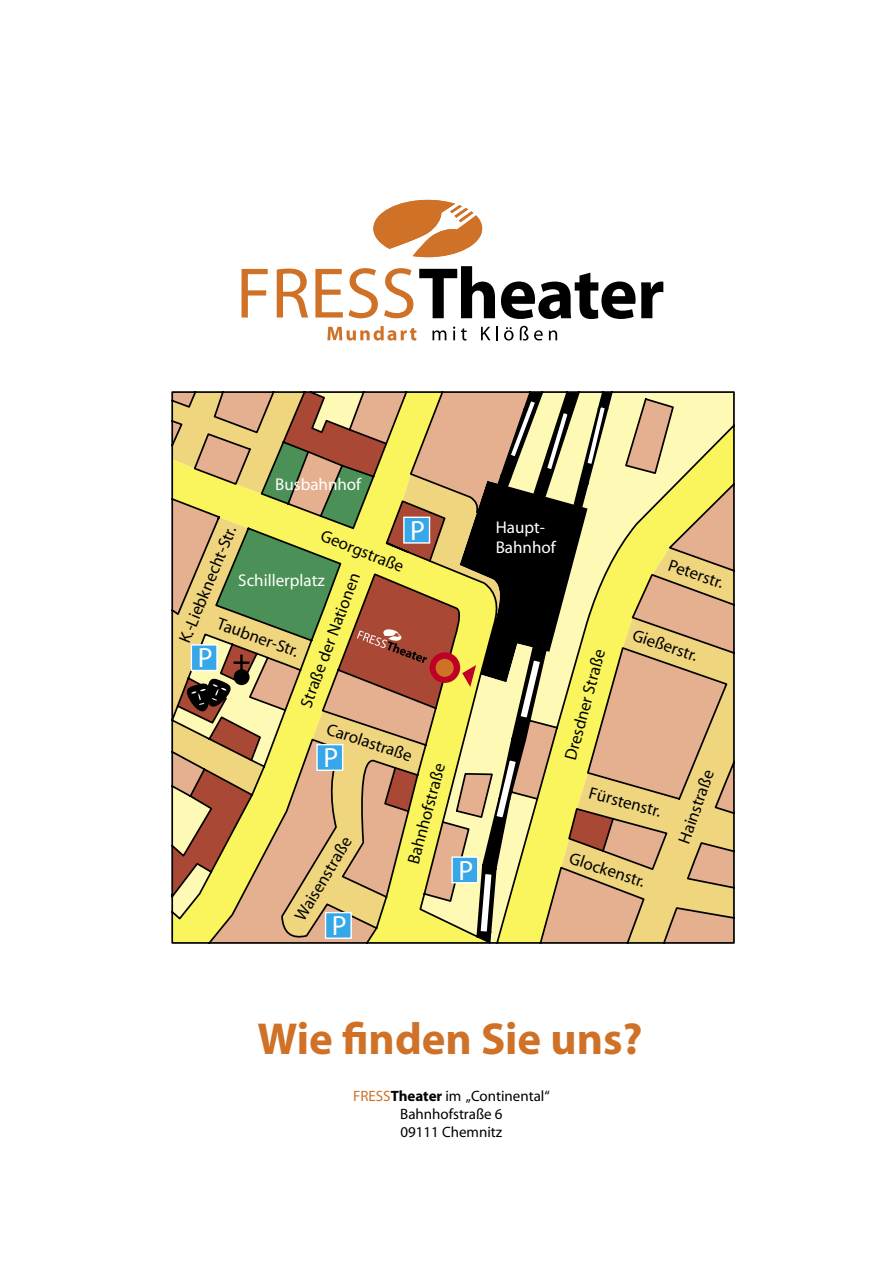
<style>
.page{position:relative;width:893px;height:1263px;background:#fff}
.page>*{position:absolute;margin:0;border:0;box-sizing:border-box;transform-origin:0 0}
.t1{font:700 45px "Myriad";color:#cf7127}
.t2{font:27.9px "Myriad";color:#fff}
.t3{font:17.1px "Myriad";color:#000}
.t4{font:17.1px "Myriad";color:#fff}
.t5{font:15px "Myriad";color:#000}
.s1{color:#cf7127}
.s2{font-weight:700}
</style>
<div class="page">
<svg style="left:327px;top:326px;width:89px;height:15px"></svg>
<svg style="left:432px;top:330px;width:14px;height:10px"></svg>
<svg style="left:453px;top:327px;width:2px;height:13px"></svg>
<svg style="left:461px;top:328px;width:6px;height:13px"></svg>
<svg style="left:481px;top:326px;width:17px;height:14px"></svg>
<svg style="left:504px;top:327px;width:10px;height:14px"></svg>
<svg style="left:520px;top:326px;width:8px;height:15px"></svg>
<svg style="left:534px;top:330px;width:9px;height:10px"></svg>
<svg style="left:549px;top:330px;width:8px;height:10px"></svg>
<svg style="left:242px;top:269px;width:26px;height:48px"></svg>
<svg style="left:277px;top:269px;width:31px;height:48px"></svg>
<svg style="left:315px;top:269px;width:28px;height:48px"></svg>
<svg style="left:349px;top:268px;width:29px;height:50px"></svg>
<svg style="left:384px;top:268px;width:29px;height:50px"></svg>
<svg style="left:419px;top:266px;width:76px;height:52px"></svg>
<svg style="left:501px;top:273px;width:162px;height:46px"></svg>
<svg style="left:373px;top:200px;width:109px;height:57px"></svg>
<svg style="left:172px;top:392px;width:562px;height:551px;background:#c9b16d"></svg>
<div style="left:191px;top:645px;width:26px;height:25px;background:#36a7e9"></div>
<div style="left:191px;top:644px;width:27px;height:27px;border:1px solid #fff"></div>
<div style="left:404px;top:517px;width:26px;height:26px;background:#36a7e9"></div>
<div style="left:403px;top:517px;width:27px;height:27px;border:1px solid #fff"></div>
<div style="left:452px;top:857px;width:26px;height:26px;background:#36a7e9"></div>
<div style="left:451px;top:856px;width:27px;height:27px;border:1px solid #fff"></div>
<div style="left:326px;top:912px;width:25px;height:26px;background:#36a7e9"></div>
<div style="left:325px;top:912px;width:27px;height:27px;border:1px solid #fff"></div>
<div style="left:317px;top:745px;width:26px;height:25px;background:#36a7e9"></div>
<div style="left:316px;top:744px;width:27px;height:27px;border:1px solid #fff"></div>
<p class="t4" style="left:275px;top:476px;width:87px">Busbahnhof</p>
<p class="t3" style="left:325px;top:526px;width:89px;rotate:22deg">Georgstraße</p>
<p class="t3" style="left:176px;top:639px;width:126px;rotate:-68deg">K.-Liebknecht-Str.</p>
<p class="t4" style="left:238px;top:571px;width:88px">Schillerplatz</p>
<p class="t3" style="left:221px;top:615px;width:87px;rotate:20deg">Taubner-Str.</p>
<p class="t3" style="left:298px;top:704px;width:144px;rotate:-70deg">Straße der Nationen</p>
<p class="t2" style="left:198px;top:644px;width:16px">P</p>
<p class="t2" style="left:410px;top:517px;width:16px">P</p>
<p class="t3" style="left:330px;top:720px;width:90px;rotate:18deg">Carolastraße</p>
<p class="t2" style="left:323px;top:744px;width:16px">P</p>
<p class="t3" style="left:405px;top:862px;width:105px;rotate:-75deg">Bahnhofstraße</p>
<p class="t3" style="left:292px;top:915px;width:96px;rotate:-59deg">Waisenstraße</p>
<p class="t2" style="left:332px;top:912px;width:16px">P</p>
<p class="t2" style="left:458px;top:856px;width:16px">P</p>
<p class="t4" style="left:496px;top:518px;width:51px">Haupt-</p>
<p class="t4" style="left:496px;top:539px;width:62px">Bahnhof</p>
<p class="t3" style="left:672px;top:556px;width:59px;rotate:19deg">Peterstr.</p>
<p class="t3" style="left:562px;top:757px;width:116px;rotate:-75deg">Dresdner Straße</p>
<p class="t3" style="left:636px;top:626px;width:69px;rotate:19deg">Gießerstr.</p>
<p class="t3" style="left:592px;top:784px;width:76px;rotate:15deg">Fürstenstr.</p>
<p class="t3" style="left:573px;top:849px;width:80px;rotate:18deg">Glockenstr.</p>
<p class="t3" style="left:676px;top:840px;width:78px;rotate:-71deg">Hainstraße</p>
<p class="t1" style="left:258px;top:1016px;width:387px">Wie finden Sie uns?</p>
<p class="t5" style="left:353px;top:1089px;width:198px"><span class="s1">FRESS</span><span class="s2">Theater</span> im „Continental“</p>
<p class="t5" style="left:400px;top:1107px;width:104px">Bahnhofstraße 6</p>
<p class="t5" style="left:400px;top:1125px;width:103px">09111 Chemnitz</p>
</div>
